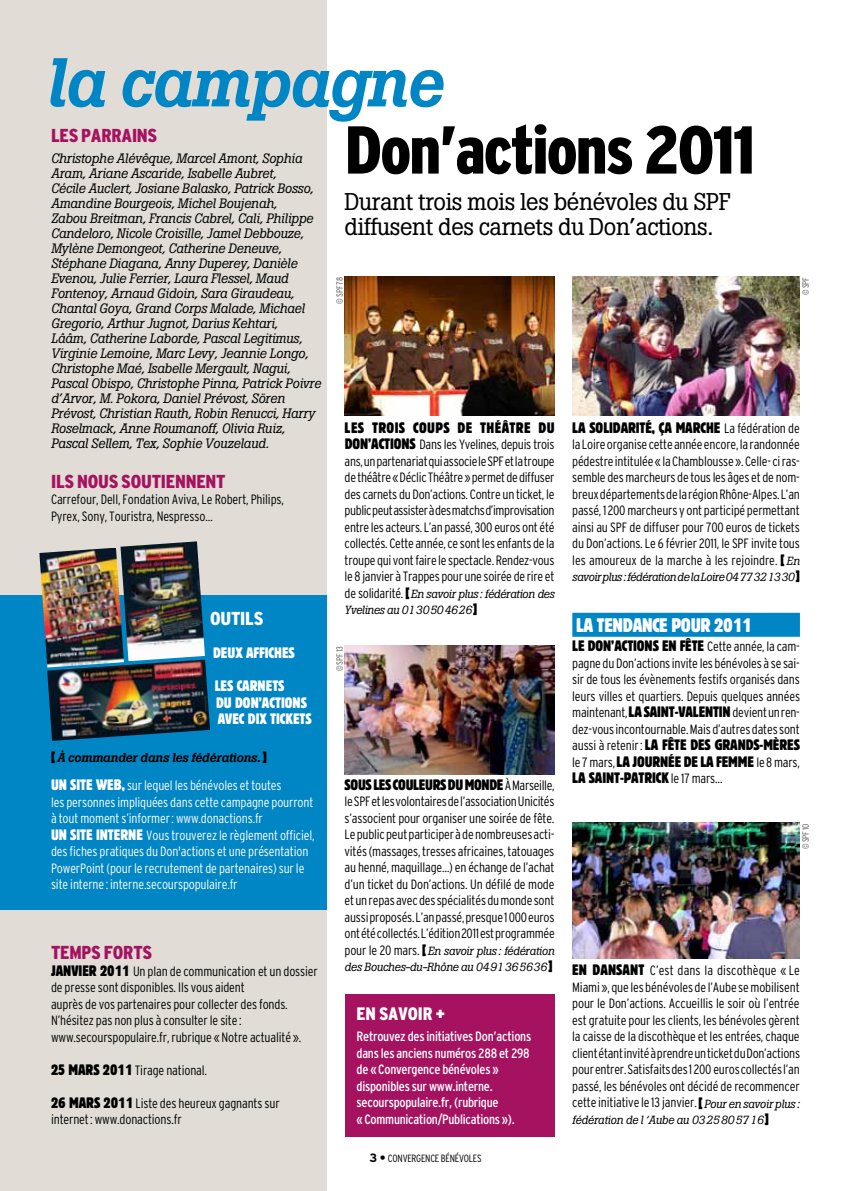
<style>
.page{position:relative;width:851px;height:1191px;background:#fff}
.page>*{position:absolute;margin:0;border:0;box-sizing:border-box;transform-origin:0 0}
.t1{font:italic 500 68.25px "Boton";letter-spacing:-.025em;color:#0085c5}
.t2{font:900 condensed 67.5px "Interstate";letter-spacing:-.03em;color:#000}
.t3{font:24px/25.5px "Boton";letter-spacing:-.015em;color:#000}
.t4{font:condensed 19.5px "Block BE";letter-spacing:-.015em;color:#fff}
.t5{font:900 condensed 18.75px "Interstate";letter-spacing:.04em;color:#a51260}
.t6{font:900 condensed 18.75px "Interstate";color:#fff}
.t7{font:900 condensed 18px "Interstate";color:#fff}
.t8{font:condensed 15px/16.5px "Block BE";letter-spacing:-.005em;color:#000;text-align:justify}
.t9{font:condensed 15px/16.5px "Block BE";color:#fff}
.t10{font:condensed 15px "Block BE";letter-spacing:.025em;color:#000}
.t11{font:300 condensed 13.5px/16.5px "Interstate";letter-spacing:-.01em;color:#000;text-align:justify}
.t12{font:italic 13.5px/15px "Boton";letter-spacing:-.01em;color:#000}
.t13{font:300 condensed 13.5px/16.5px "Interstate";letter-spacing:-.01em;color:#fff}
.t14{font:condensed 13.5px/16.5px "Interstate";letter-spacing:-.02em;color:#fff}
.t15{font:italic 500 12.75px "Boton";letter-spacing:-.015em;color:#000}
.t16{font:italic 11.7px/16.5px "Boton";letter-spacing:-.02em;color:#000}
.t17{font:300 condensed 10.5px "Interstate";color:#000}
.t18{font:300 condensed 9px "Interstate";letter-spacing:-.02em;color:#58585a}
.s1{font-family:"Block BE";font-weight:400;font-style:normal;font-stretch:condensed;font-size:15px}
.s2{font-family:"Block BE";font-weight:400;font-size:15px}
.s3{font-family:"Interstate";font-weight:300;font-style:normal;font-stretch:condensed;font-size:13.5px}
.s4{font-family:"Block BE";font-style:normal;font-stretch:condensed;font-size:15px}
.s5{font-family:"Interstate";font-weight:300;font-size:13.5px}
.s6{font-weight:700;font-stretch:normal;font-size:12px}
.s7{font-family:"Boton";font-weight:400;font-style:italic;font-stretch:normal;font-size:11.7px}
</style>
<div class="page">
<div style="left:0;top:0;width:326px;height:1191px;background:#e1ddd6"></div>
<img style="left:344px;top:277px;width:210px;height:139px">
<img style="left:344px;top:645px;width:210px;height:129px">
<div style="left:344px;top:994px;width:210px;height:142px;background:#a51260"></div>
<img style="left:572px;top:276px;width:227px;height:140px">
<div style="left:0;top:595px;width:326px;height:314px;background:#0085c5"></div>
<svg style="left:322px;top:79px;width:5px;height:22px"></svg>
<img style="left:572px;top:823px;width:227px;height:135px">
<img style="left:39px;top:548px;width:81px;height:113px">
<img style="left:47px;top:659px;width:163px;height:82px">
<img style="left:120px;top:541px;width:85px;height:120px">
<div style="left:572px;top:613px;width:227px;height:24px;background:#0085c5"></div>
<h1 class="t1" style="left:45px;top:43px;width:400px">la campagne</h1>
<h3 class="t5" style="left:51px;top:125px;width:108px">LES PARRAINS</h3>
<p class="t12" style="left:51px;top:151px;width:271px">Christophe Alévêque, Marcel Amont, Sophia Aram, Ariane Ascaride, Isabelle Aubret,<br>Cécile Auclert, Josiane Balasko, Patrick Bosso, Amandine Bourgeois, Michel Boujenah,<br>Zabou Breitman, Francis Cabrel, Cali, Philippe Candeloro, Nicole Croisille, Jamel Debbouze, Mylène Demongeot, Catherine Deneuve, Stéphane Diagana, Anny Duperey, Danièle Evenou, Julie Ferrier, Laura Flessel, Maud Fontenoy, Arnaud Gidoin, Sara Giraudeau, Chantal Goya, Grand Corps Malade, Michael Gregorio, Arthur Jugnot, Darius Kehtari,<br>Lââm, Catherine Laborde, Pascal Legitimus, Virginie Lemoine, Marc Levy, Jeannie Longo, Christophe Maé, Isabelle Mergault, Nagui, Pascal Obispo, Christophe Pinna, Patrick Poivre d’Arvor, M. Pokora, Daniel Prévost, Sören Prévost, Christian Rauth, Robin Renucci, Harry Roselmack, Anne Roumanoff, Olivia Ruiz, Pascal Sellem, Tex, Sophie Vouzelaud.</p>
<h3 class="t5" style="left:51px;top:471px;width:126px">ILS NOUS SOUTIENNENT</h3>
<p class="t11" style="left:51px;top:491px;width:234px">Carrefour, Dell, Fondation Aviva, Le Robert, Philips,<br>Pyrex, Sony, Touristra, Nespresso…</p>
<h3 class="t6" style="left:210px;top:608px;width:55px">OUTILS</h3>
<p class="t9" style="left:213px;top:644px;width:83px">DEUX AFFICHES</p>
<p class="t9" style="left:215px;top:677px;width:99px">LES CARNETS<br>DU DON’ACTIONS<br>AVEC DIX TICKETS</p>
<p class="t15" style="left:51px;top:750px;width:217px"><span class="s1">[</span> À commander dans les fédérations. <span class="s1">]</span></p>
<p class="t13" style="left:51px;top:777px;width:265px"><span class="s2">UN SITE WEB,</span> sur lequel les bénévoles et toutes<br>les personnes impliquées dans cette campagne pourront à tout moment s’informer: www.donactions.fr<br><span class="s2">UN SITE INTERNE</span> Vous trouverez le règlement officiel, des fiches pratiques du Don'actions et une présentation PowerPoint (pour le recrutement de partenaires) sur le site interne : interne.secourspopulaire.fr</p>
<h3 class="t5" style="left:51px;top:942px;width:103px">TEMPS FORTS</h3>
<p class="t11" style="left:51px;top:962px;width:268px;text-align:left"><span class="s2">JANVIER 2011</span> Un plan de communication et un dossier de presse sont disponibles. Ils vous aident<br>auprès de vos partenaires pour collecter des fonds.<br>N’hésitez pas non plus à consulter le site : www.secourspopulaire.fr, rubrique « Notre actualité».</p>
<p class="t11" style="left:51px;top:1061px;width:157px"><span class="s2">25 MARS 2011</span> Tirage national.</p>
<p class="t11" style="left:51px;top:1094px;width:230px"><span class="s2">26 MARS 2011</span> Liste des heureux gagnants sur internet: www.donactions.fr</p>
<h2 class="t2" style="left:344px;top:112px;width:412px">DON’ACTIONS 2011</h2>
<h3 class="t3" style="left:344px;top:189px;width:387px">Durant trois mois les bénévoles du SPF diffusent des carnets du Don’actions.</h3>
<p class="t18" style="left:334px;top:304px;width:28px;rotate:-90deg">© SPF 78</p>
<p class="t18" style="left:800px;top:295px;width:19px;rotate:-90deg">© SPF</p>
<p class="t10" style="left:344px;top:418px;width:211px">LES TROIS COUPS DE THÉÂTRE DU</p>
<p class="t11" style="left:344px;top:436px;width:211px"><span class="s2">DON’ACTIONS</span> Dans les Yvelines, depuis trois ans, un partenariat qui associe le SPF et la troupe de théâtre «Déclic Théâtre» permet de diffuser des carnets du Don’actions. Contre un ticket, le public peut assister à des matchs d’improvisation entre les acteurs. L’an passé, 300 euros ont été collectés. Cette année, ce sont les enfants de la troupe qui vont faire le spectacle. Rendez-vous le 8 janvier à Trappes pour une soirée de rire et</p>
<p class="t16" style="left:344px;top:585px;width:211px"><span class="s3">de solidarité.</span> <span class="s4">[</span>En savoir plus: fédération des<br>Yvelines au 0130504626<span class="s4">]</span></p>
<p class="t18" style="left:334px;top:671px;width:27px;rotate:-90deg">© SPF 13</p>
<p class="t8" style="left:344px;top:775px;width:211px">SOUS LES COULEURS DU MONDE <span class="s5">À Marseille,</span></p>
<p class="t11" style="left:344px;top:793px;width:211px">le SPF et les volontaires de l’association Unicités s’associent pour organiser une soirée de fête.<br>Le public peut participer à de nombreuses acti&shy;vités (massages, tresses africaines, tatouages au henné, maquillage…) en échange de l’achat d’un ticket du Don’actions. Un défilé de mode et un repas avec des spécialités du monde sont aussi proposés. L’an passé, presque 1000euros ont été collectés. L’édition 2011 est programmée</p>
<p class="t16" style="left:344px;top:942px;width:211px"><span class="s3">pour le 20 mars.</span> <span class="s4">[</span> En savoir plus: fédération des Bouches-du-Rhône au 0491365636<span class="s4">]</span></p>
<h3 class="t7" style="left:356px;top:1004px;width:90px">EN SAVOIR +</h3>
<p class="t14" style="left:356px;top:1028px;width:176px">Retrouvez des initiatives Don’actions dans les anciens numéros 288 et 298 de «Convergence bénévoles» disponibles sur www.interne. secourspopulaire.fr, (rubrique «Communication/Publications»).</p>
<p class="t17" style="left:369px;top:1152px;width:105px"><span class="s6">3 •</span> Convergence bénévoles</p>
<p class="t8" style="left:572px;top:418px;width:229px">LA SOLIDARITÉ, ÇA MARCHE <span class="s5">La fédération de</span></p>
<p class="t11" style="left:572px;top:436px;width:229px">la Loire organise cette année encore, la randonnée pédestre intitulée «la Chamblousse». Celle- ci ras&shy;semble des marcheurs de tous les âges et de nom&shy;breux départements de la région Rhône-Alpes. L’an passé, 1200 marcheurs y ont participé permettant ainsi au SPF de diffuser pour 700 euros de tickets du Don’actions. Le 6 février 2011, le SPF invite tous les amoureux de la marche à les rejoindre. <span class="s2">[</span> <span class="s7">En</span></p>
<p class="t16" style="left:572px;top:569px;width:229px">savoir plus: fédération de la Loire 0477321330<span class="s4">]</span></p>
<h3 class="t4" style="left:576px;top:614px;width:177px">LA TENDANCE POUR 2011</h3>
<p class="t8" style="left:572px;top:637px;width:229px">LE DON’ACTIONS EN FÊTE <span class="s5">Cette année, la cam-</span></p>
<p class="t11" style="left:572px;top:654px;width:229px">pagne du Don’actions invite les bénévoles à se sai&shy;sir de tous les évènements festifs organisés dans leurs villes et quartiers. Depuis quelques années maintenant, <span class="s2">LA SAINT-VALENTIN</span> devient un ren&shy;dez-vous incontournable. Mais d’autres dates sont</p>
<p class="t8" style="left:572px;top:736px;width:229px"><span class="s5">aussi à retenir:</span> LA FÊTE DES GRANDS-MÈRES <span class="s5">le 7mars,</span> LA JOURNÉE DE LA FEMME <span class="s5">le 8mars, </span>LA SAINT-PATRICK <span class="s5">le 17mars…</span></p>
<p class="t18" style="left:800px;top:849px;width:27px;rotate:-90deg">© SPF 10</p>
<p class="t11" style="left:572px;top:962px;width:229px"><span class="s2">EN DANSANT</span> C’est dans la discothèque « Le Miami», que les bénévoles de l’Aube se mobilisent pour le Don’actions. Accueillis le soir où l’entrée est gratuite pour les clients, les bénévoles gèrent la caisse de la discothèque et les entrées, chaque client étant invité à prendre un ticket du Don’actions pour entrer. Satisfaits des 1 200 euros collectés l’an passé, les bénévoles ont décidé de recommencer cette initiative le 13 janvier. <span class="s2">[</span><span class="s7">Pour en savoir plus:</span></p>
<p class="t16" style="left:572px;top:1111px;width:198px">fédération de l ‘Aube au 0325805716<span class="s4">]</span></p>
</div>
